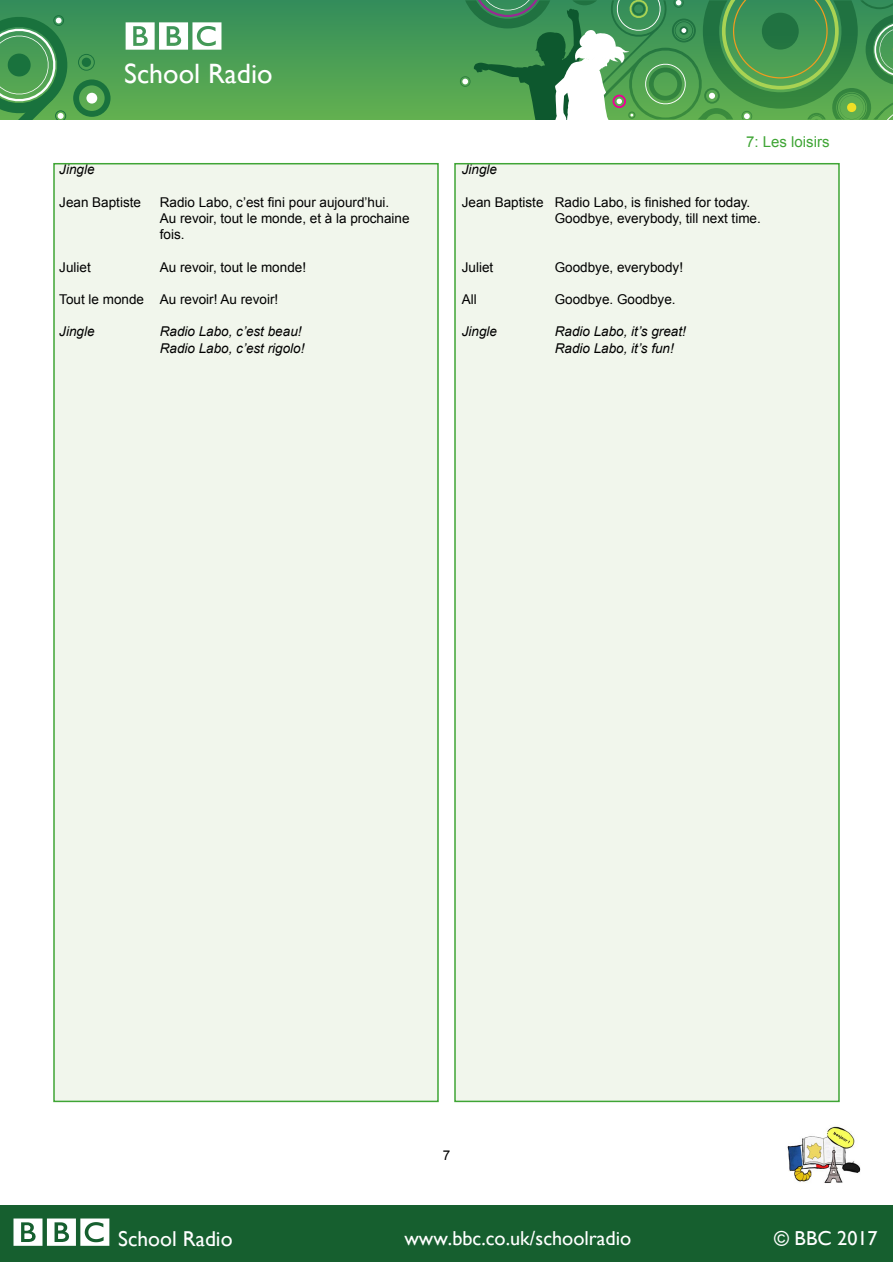
<style>
.page{position:relative;width:893px;height:1263px;background:#fff}
.page>*{position:absolute;margin:0;border:0;box-sizing:border-box;transform-origin:0 0}
.t1{font:27.9px "Gill Sans";color:#fff}
.t2{font:21.6px "Gill Sans";color:#fff}
.t3{font:20.1px "Gill Sans";color:#fff}
.t4{font:15px "Arial";color:#3fa535}
.t5{font:13.5px/16.2px "Arial";color:#000}
.t6{font:italic 13.5px/16.2px "Arial";color:#000}
</style>
<div class="page">
<div style="left:0;top:1205px;width:893px;height:57px;background:#165f2f"></div>
<svg style="left:14px;top:1218px;width:95px;height:28px"></svg>
<div style="left:0;top:0;width:893px;height:119px;background:linear-gradient(to bottom,#338c5b,#63b050)"></div>
<svg style="left:460px;top:0;width:433px;height:120px;background:#519a5b"></svg>
<svg style="left:0;top:12px;width:111px;height:107px;background:#479857"></svg>
<svg style="left:126px;top:22px;width:95px;height:28px"></svg>
<img style="left:787px;top:1126px;width:74px;height:57px">
<div style="left:54px;top:164px;width:384px;height:937px;background:#f1f6ec"></div>
<div style="left:53px;top:163px;width:386px;height:939px;border:2px solid #3fa535"></div>
<div style="left:455px;top:164px;width:384px;height:937px;background:#f1f6ec"></div>
<div style="left:454px;top:163px;width:386px;height:939px;border:2px solid #3fa535"></div>
<h1 class="t1" style="left:124px;top:57px;width:150px">School Radio</h1>
<p class="t6" style="left:59px;top:162px;width:37px">Jingle</p>
<p class="t5" style="left:59px;top:194px;width:83px">Jean Baptiste</p>
<p class="t5" style="left:160px;top:194px;width:251px">Radio Labo, c’est fini pour aujourd’hui.<br>Au revoir, tout le monde, et à la prochaine fois.</p>
<p class="t5" style="left:59px;top:259px;width:33px">Juliet</p>
<p class="t5" style="left:160px;top:259px;width:148px">Au revoir, tout le monde!</p>
<p class="t5" style="left:59px;top:291px;width:221px">Tout le monde Au revoir! Au revoir!</p>
<p class="t6" style="left:59px;top:324px;width:37px">Jingle</p>
<p class="t6" style="left:160px;top:324px;width:146px">Radio Labo, c’est beau!<br>Radio Labo, c’est rigolo!</p>
<p class="t4" style="left:746px;top:132px;width:85px">7: Les loisirs</p>
<p class="t6" style="left:462px;top:162px;width:37px">Jingle</p>
<p class="t5" style="left:555px;top:194px;width:208px;text-indent:-93px">Jean Baptiste Radio Labo, is finished for today.<br>Goodbye, everybody, till next time.</p>
<p class="t5" style="left:462px;top:259px;width:33px">Juliet</p>
<p class="t5" style="left:555px;top:259px;width:130px">Goodbye, everybody!</p>
<p class="t5" style="left:462px;top:291px;width:16px">All</p>
<p class="t5" style="left:555px;top:291px;width:122px">Goodbye. Goodbye.</p>
<p class="t6" style="left:462px;top:324px;width:37px">Jingle</p>
<p class="t6" style="left:555px;top:324px;width:133px">Radio Labo, it’s great!<br>Radio Labo, it’s fun!</p>
<p class="t5" style="left:443px;top:1147px;width:9px">7</p>
<h2 class="t2" style="left:118px;top:1226px;width:116px">School Radio</h2>
<h3 class="t3" style="left:404px;top:1226px;width:229px">www.bbc.co.uk/schoolradio</h3>
<h3 class="t3" style="left:774px;top:1226px;width:105px">© BBC 2017</h3>
</div>
